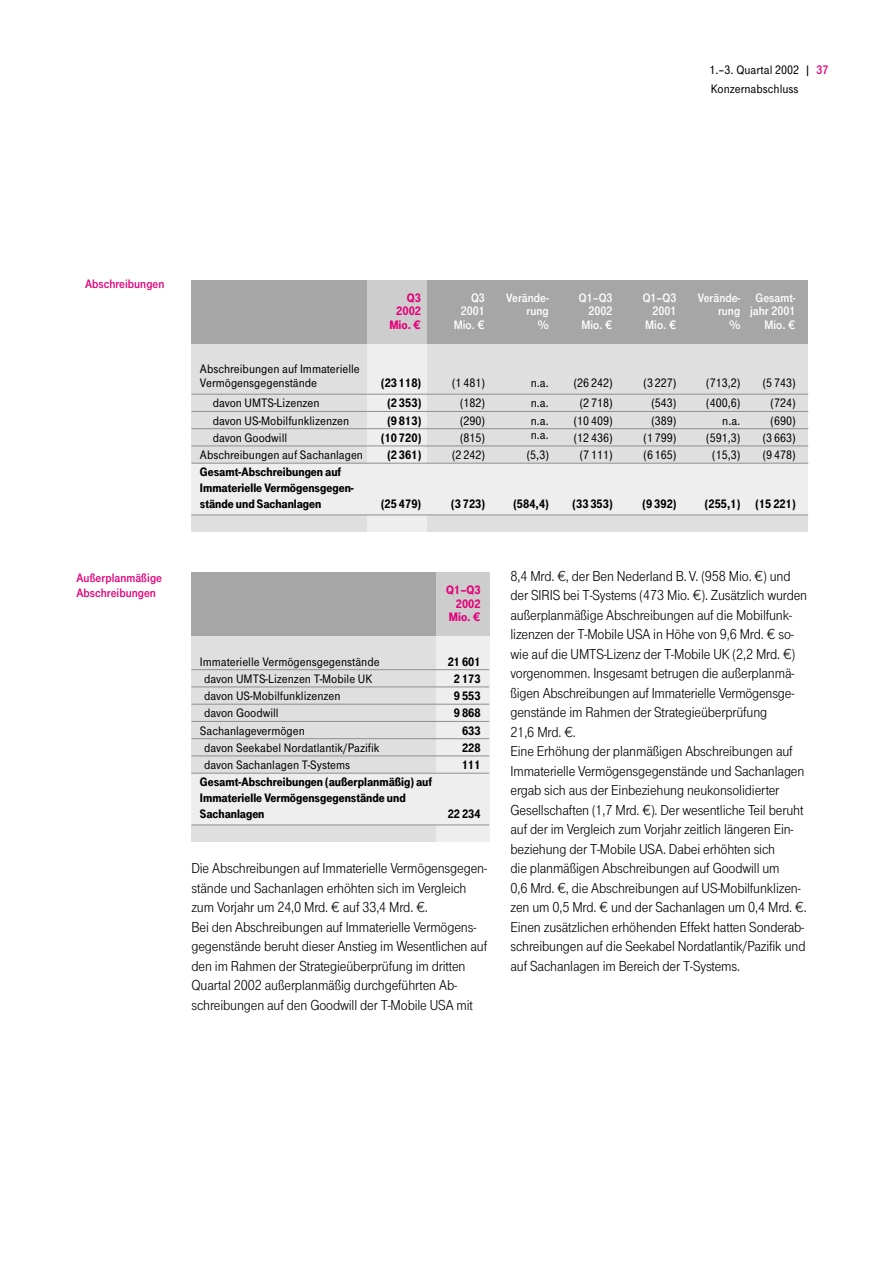
<style>
.page{position:relative;width:893px;height:1263px;background:#fff}
.page>*{position:absolute;margin:0;border:0;box-sizing:border-box;transform-origin:0 0}
.t1{font:15px/19.5px "Tele Grotesk Norm";letter-spacing:-.01em;color:#000}
.t2{font:12.75px/19.4px "Tele Grotesk Halb";color:#000}
.t3{font:12.75px/15.8px "Tele Grotesk Ultr";color:#000}
.t4{font:12.75px "Tele Grotesk Fett";color:#fff}
.t5{font:12.75px/15px "Tele Grotesk Fett";color:#e3007a}
.t6{font:12.75px/13.5px "Tele Grotesk Ultr";color:#e3007a;text-align:right}
.s1{font-family:"Tele Grotesk Fett";color:#e3007a}
</style>
<div class="page">
<div style="left:191px;top:280px;width:617px;height:251px;background:#dfdfdf"></div>
<div style="left:191px;top:464px;width:617px;height:51px;background:#eee"></div>
<div style="left:191px;top:280px;width:617px;height:63px;background:#a6a6a6"></div>
<div style="left:367px;top:280px;width:59px;height:251px;background:#eee"></div>
<div style="left:367px;top:280px;width:59px;height:63px;background:#cdcdcd"></div>
<hr style="left:191px;top:394px;width:617px;height:1px;background:#8f8f8f">
<hr style="left:191px;top:411px;width:617px;height:1px;background:#8f8f8f">
<hr style="left:191px;top:428px;width:617px;height:1px;background:#8f8f8f">
<hr style="left:191px;top:446px;width:617px;height:1px;background:#8f8f8f">
<hr style="left:191px;top:463px;width:617px;height:1px;background:#8f8f8f">
<hr style="left:191px;top:515px;width:617px;height:1px;background:#8f8f8f">
<div style="left:191px;top:572px;width:298px;height:270px;background:#dfdfdf"></div>
<div style="left:436px;top:572px;width:53px;height:270px;background:#eee"></div>
<div style="left:191px;top:572px;width:298px;height:64px;background:#a6a6a6"></div>
<div style="left:436px;top:572px;width:53px;height:64px;background:#cdcdcd"></div>
<div style="left:191px;top:774px;width:298px;height:51px;background:#eee"></div>
<hr style="left:191px;top:669px;width:298px;height:1px;background:#8f8f8f">
<hr style="left:191px;top:687px;width:298px;height:1px;background:#8f8f8f">
<hr style="left:191px;top:704px;width:298px;height:1px;background:#8f8f8f">
<hr style="left:191px;top:721px;width:298px;height:1px;background:#8f8f8f">
<hr style="left:191px;top:738px;width:298px;height:1px;background:#8f8f8f">
<hr style="left:191px;top:756px;width:298px;height:1px;background:#8f8f8f">
<hr style="left:191px;top:773px;width:298px;height:1px;background:#8f8f8f">
<hr style="left:191px;top:825px;width:298px;height:1px;background:#8f8f8f">
<p class="t2" style="left:709px;top:61px;width:120px">1.–3. Quartal 2002 | <span class="s1">37<br></span>Konzernabschluss</p>
<p class="t5" style="left:85px;top:278px;width:81px">Abschreibungen</p>
<p class="t5" style="left:77px;top:571px;width:87px">Außerplanmäßige<br>Abschreibungen</p>
<p class="t2" style="left:200px;top:363px;width:161px;line-height:14.2px">Abschreibungen auf Immaterielle<br>Vermögensgegenstände</p>
<p class="t6" style="left:407px;top:292px;width:16px">Q3</p>
<p class="t4" style="left:471px;top:293px;width:15px">Q3</p>
<p class="t4" style="left:506px;top:293px;width:44px">Verände-</p>
<p class="t4" style="left:579px;top:293px;width:35px">Q1–Q3</p>
<p class="t4" style="left:642px;top:293px;width:35px">Q1–Q3</p>
<p class="t4" style="left:697px;top:293px;width:99px">Verände- Gesamt-</p>
<p class="t6" style="left:396px;top:305px;width:26px">2002</p>
<p class="t4" style="left:461px;top:306px;width:26px">2001</p>
<p class="t4" style="left:526px;top:306px;width:24px">rung</p>
<p class="t4" style="left:588px;top:306px;width:26px">2002</p>
<p class="t4" style="left:652px;top:306px;width:26px">2001</p>
<p class="t4" style="left:718px;top:306px;width:79px">rung jahr 2001</p>
<p class="t6" style="left:389px;top:319px;width:33px">Mio. €</p>
<p class="t4" style="left:454px;top:320px;width:33px">Mio. €</p>
<p class="t4" style="left:538px;top:320px;width:12px">%</p>
<p class="t4" style="left:581px;top:320px;width:33px">Mio. €</p>
<p class="t4" style="left:645px;top:320px;width:33px">Mio. €</p>
<p class="t4" style="left:729px;top:320px;width:12px">%</p>
<p class="t4" style="left:764px;top:320px;width:33px">Mio. €</p>
<p class="t3" style="left:381px;top:376px;width:41px">(23 118)</p>
<p class="t2" style="left:452px;top:374px;width:34px">(1 481)</p>
<p class="t2" style="left:531px;top:374px;width:19px">n.a.</p>
<p class="t2" style="left:573px;top:374px;width:40px">(26 242)</p>
<p class="t2" style="left:643px;top:374px;width:34px">(3 227)</p>
<p class="t2" style="left:706px;top:374px;width:36px">(713,2)</p>
<p class="t2" style="left:762px;top:374px;width:34px">(5 743)</p>
<p class="t2" style="left:213px;top:395px;width:108px">davon UMTS-Lizenzen</p>
<p class="t3" style="left:387px;top:396px;width:35px">(2 353)</p>
<p class="t2" style="left:460px;top:395px;width:26px">(182)</p>
<p class="t2" style="left:531px;top:395px;width:19px">n.a.</p>
<p class="t2" style="left:580px;top:395px;width:34px">(2 718)</p>
<p class="t2" style="left:651px;top:395px;width:26px">(543)</p>
<p class="t2" style="left:706px;top:395px;width:36px">(400,6)</p>
<p class="t2" style="left:770px;top:395px;width:26px">(724)</p>
<p class="t2" style="left:213px;top:412px;width:138px">davon US-Mobilfunklizenzen</p>
<p class="t3" style="left:387px;top:414px;width:35px">(9 813)</p>
<p class="t2" style="left:460px;top:412px;width:26px">(290)</p>
<p class="t2" style="left:531px;top:412px;width:19px">n.a.</p>
<p class="t2" style="left:573px;top:412px;width:40px">(10 409)</p>
<p class="t2" style="left:651px;top:412px;width:26px">(389)</p>
<p class="t2" style="left:722px;top:412px;width:19px">n.a.</p>
<p class="t2" style="left:770px;top:412px;width:26px">(690)</p>
<p class="t2" style="left:213px;top:429px;width:76px">davon Goodwill</p>
<p class="t3" style="left:381px;top:431px;width:41px">(10 720)</p>
<p class="t2" style="left:460px;top:429px;width:26px">(815)</p>
<p class="t2" style="left:531px;top:426px;width:19px">n.a.</p>
<p class="t2" style="left:573px;top:429px;width:40px">(12 436)</p>
<p class="t2" style="left:643px;top:429px;width:34px">(1 799)</p>
<p class="t2" style="left:706px;top:429px;width:35px">(591,3)</p>
<p class="t2" style="left:762px;top:429px;width:34px">(3 663)</p>
<p class="t2" style="left:200px;top:446px;width:164px">Abschreibungen auf Sachanlagen</p>
<p class="t3" style="left:387px;top:448px;width:35px">(2 361)</p>
<p class="t2" style="left:452px;top:446px;width:34px">(2 242)</p>
<p class="t2" style="left:527px;top:446px;width:23px">(5,3)</p>
<p class="t2" style="left:580px;top:446px;width:34px">(7 111)</p>
<p class="t2" style="left:643px;top:446px;width:34px">(6 165)</p>
<p class="t2" style="left:712px;top:446px;width:29px">(15,3)</p>
<p class="t2" style="left:762px;top:446px;width:34px">(9 478)</p>
<p class="t3" style="left:200px;top:465px;width:155px">Gesamt-Abschreibungen auf<br>Immaterielle Vermögensgegen&shy;stände und Sachanlagen</p>
<p class="t3" style="left:381px;top:497px;width:41px">(25 479)</p>
<p class="t3" style="left:451px;top:497px;width:35px">(3 723)</p>
<p class="t3" style="left:513px;top:497px;width:37px">(584,4)</p>
<p class="t3" style="left:572px;top:497px;width:41px">(33 353)</p>
<p class="t3" style="left:642px;top:497px;width:35px">(9 392)</p>
<p class="t3" style="left:705px;top:497px;width:92px">(255,1) (15 221)</p>
<p class="t6" style="left:446px;top:585px;width:36px">Q1–Q3<br>2002<br>Mio. €</p>
<p class="t2" style="left:200px;top:653px;width:181px">Immaterielle Vermögensgegenstände</p>
<p class="t3" style="left:447px;top:655px;width:34px">21 601</p>
<p class="t2" style="left:204px;top:670px;width:170px">davon UMTS-Lizenzen T-Mobile UK</p>
<p class="t3" style="left:454px;top:672px;width:28px">2 173</p>
<p class="t2" style="left:204px;top:687px;width:138px">davon US-Mobilfunklizenzen</p>
<p class="t3" style="left:454px;top:689px;width:28px">9553</p>
<p class="t2" style="left:204px;top:705px;width:76px">davon Goodwill</p>
<p class="t3" style="left:454px;top:706px;width:28px">9 868</p>
<p class="t2" style="left:200px;top:722px;width:106px">Sachanlagevermögen</p>
<p class="t3" style="left:462px;top:724px;width:20px">633</p>
<p class="t2" style="left:204px;top:739px;width:177px">davon Seekabel Nordatlantik/Pazifik</p>
<p class="t3" style="left:462px;top:741px;width:20px">228</p>
<p class="t2" style="left:204px;top:756px;width:147px">davon Sachanlagen T-Systems</p>
<p class="t3" style="left:462px;top:758px;width:20px">111</p>
<p class="t3" style="left:200px;top:775px;width:233px">Gesamt-Abschreibungen (außerplanmäßig) auf<br>Immaterielle Vermögensgegenstände und<br>Sachanlagen</p>
<p class="t3" style="left:447px;top:807px;width:34px">22 234</p>
<p class="t1" style="left:191px;top:860px;width:297px">Die Abschreibungen auf Immaterielle Vermögensgegen&shy;stände und Sachanlagen erhöhten sich im Vergleich zum Vorjahr um 24,0 Mrd. € auf 33,4 Mrd. €.<br>Bei den Abschreibungen auf Immaterielle Vermögens&shy;gegenstände beruht dieser Anstieg im Wesentlichen auf den im Rahmen der Strategieüberprüfung im dritten Quartal 2002 außerplanmäßig durchgeführten Ab&shy;schreibungen auf den Goodwill der T-Mobile USA mit</p>
<p class="t1" style="left:510px;top:567px;width:298px">8,4 Mrd. €, der Ben Nederland B. V. (958 Mio. €) und der SIRIS bei T-Systems (473 Mio. €). Zusätzlich wurden außerplanmäßige Abschreibungen auf die Mobilfunk&shy;lizenzen der T-Mobile USA in Höhe von 9,6 Mrd. € so&shy;wie auf die UMTS-Lizenz der T-Mobile UK (2,2 Mrd. €) vorgenommen. Insgesamt betrugen die außerplanmä&shy;ßigen Abschreibungen auf Immaterielle Vermögensge&shy;genstände im Rahmen der Strategieüberprüfung<br>21,6 Mrd. €.<br>Eine Erhöhung der planmäßigen Abschreibungen auf Immaterielle Vermögensgegenstände und Sachanlagen ergab sich aus der Einbeziehung neukonsolidierter Gesellschaften (1,7 Mrd. €). Der wesentliche Teil beruht auf der im Vergleich zum Vorjahr zeitlich längeren Ein&shy;beziehung der T-Mobile USA. Dabei erhöhten sich<br>die planmäßigen Abschreibungen auf Goodwill um<br>0,6 Mrd. €, die Abschreibungen auf US-Mobilfunklizen&shy;zen um 0,5 Mrd. € und der Sachanlagen um 0,4 Mrd. €.<br>Einen zusätzlichen erhöhenden Effekt hatten Sonderab&shy;schreibungen auf die Seekabel Nordatlantik/Pazifik und auf Sachanlagen im Bereich der T-Systems.</p>
</div>
